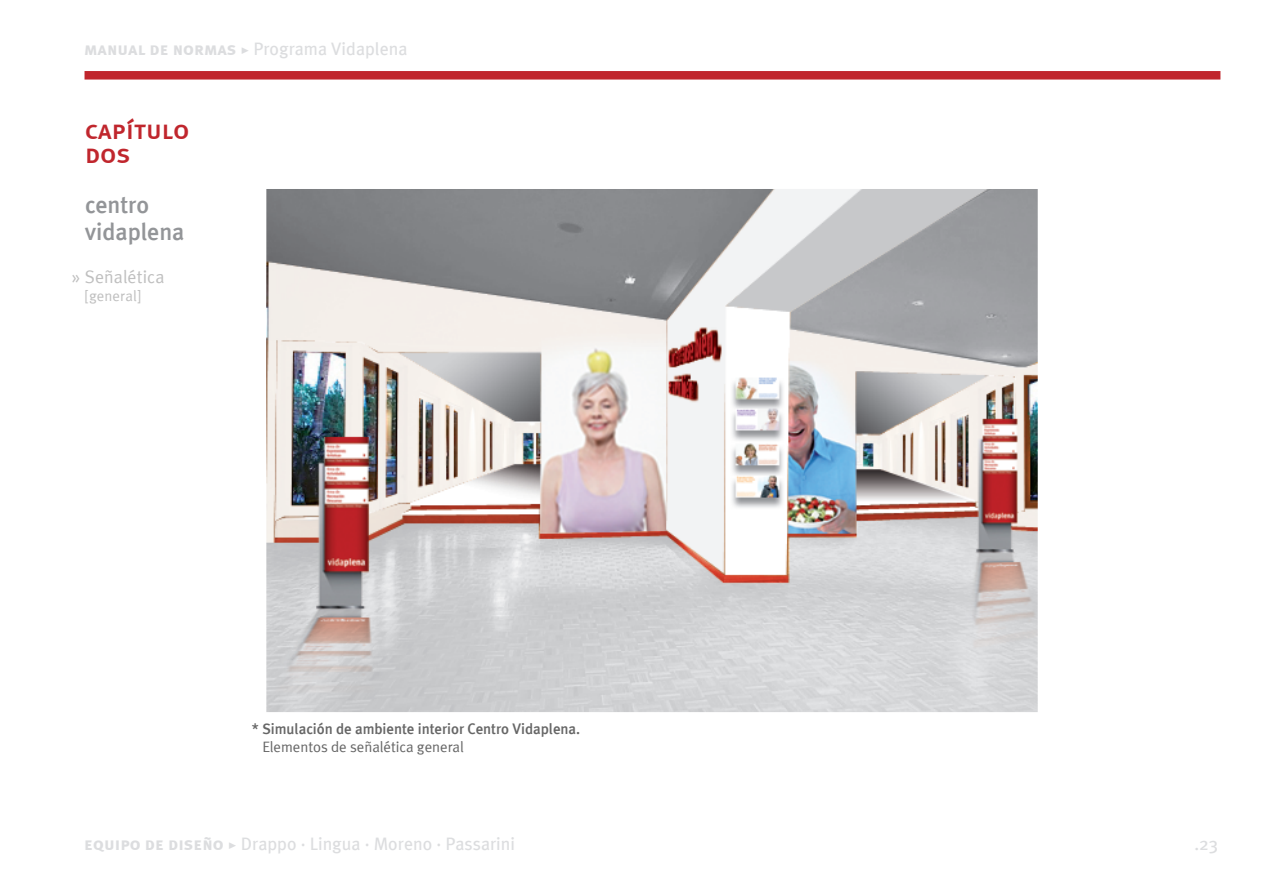
<style>
.page{position:relative;width:1263px;height:893px;background:#fff}
.page>*{position:absolute;margin:0;border:0;box-sizing:border-box;transform-origin:0 0}
.t1{font:27px/24px "Meta Plus Medium Caps";letter-spacing:-.005em;color:#c0262d}
.t2{font:500 24px/27px "Meta Plus";letter-spacing:-.005em;color:#939598}
.t3{font:18px "Meta Plus";color:#dcdddf}
.t4{font:18px "Meta Plus Normal";letter-spacing:.005em;color:#bfbfbf}
.t5{font:500 15px "Meta Plus";letter-spacing:-.005em;color:#666}
.t6{font:15px "Meta Plus Normal";letter-spacing:-.005em;color:#666}
.t7{font:15px "Meta Plus Normal";letter-spacing:.005em;color:#bfbfbf}
.s1{font-family:"Meta Plus Bold Caps"}
</style>
<div class="page">
<div style="left:85px;top:71px;width:1135px;height:9px;background:#c0262d"></div>
<img style="left:266px;top:189px;width:772px;height:523px">
<p class="t3" style="left:84px;top:39px;width:325px"><span class="s1">manual de normas •</span> Programa Vidaplena</p>
<h1 class="t1" style="left:85px;top:118px;width:106px">capítulo dos</h1>
<h2 class="t2" style="left:85px;top:191px;width:101px">centro vidaplena</h2>
<p class="t4" style="left:72px;top:267px;width:94px">» Señalética</p>
<p class="t7" style="left:85px;top:288px;width:57px">[general]</p>
<p class="t5" style="left:252px;top:720px;width:330px">* Simulación de ambiente interior Centro Vidaplena.</p>
<p class="t6" style="left:262px;top:738px;width:203px">Elementos de señalética general</p>
<p class="t3" style="left:84px;top:833px;width:432px"><span class="s1">equipo de diseño •</span> Drappo ∙ Lingua ∙ Moreno ∙ Passarini</p>
<p class="t3" style="left:1194px;top:833px;width:25px">.23</p>
</div>
